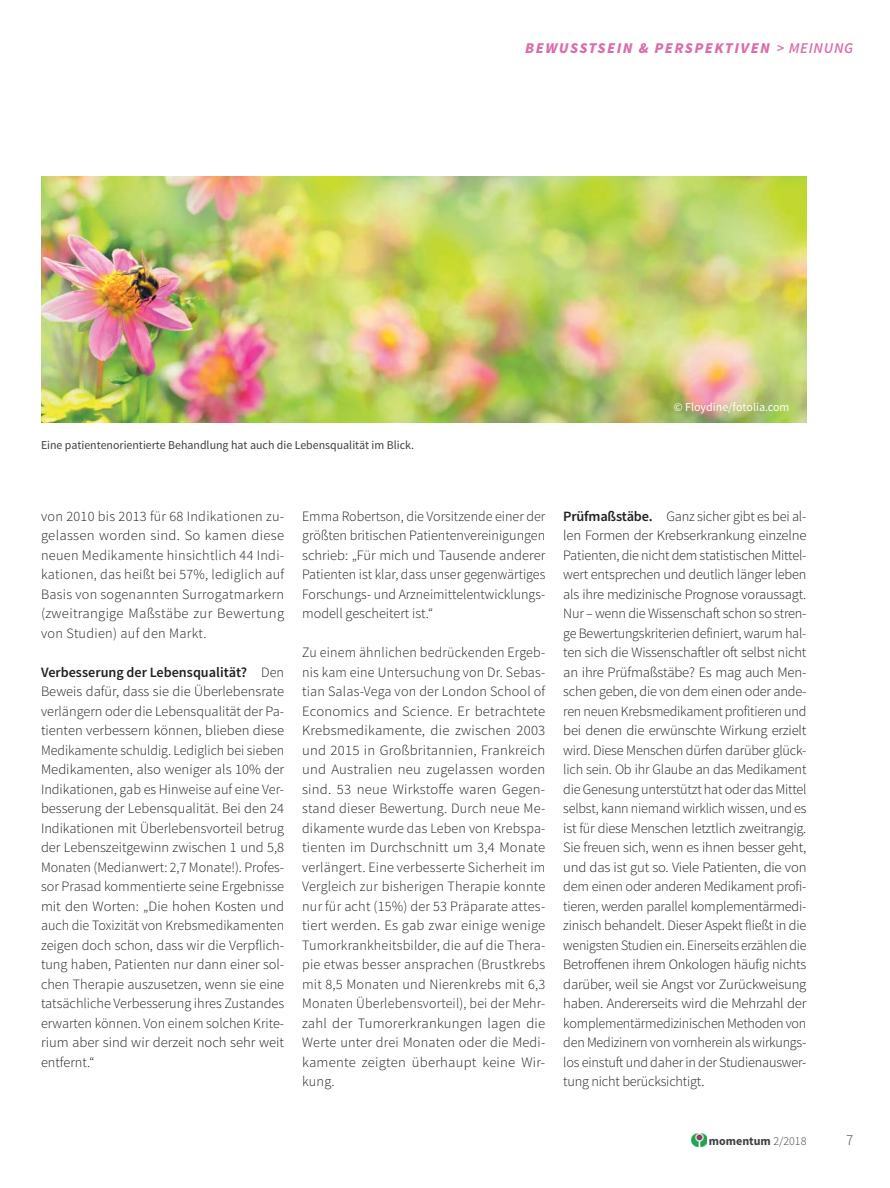
<style>
.page{position:relative;width:890px;height:1188px;background:#fff}
.page>*{position:absolute;margin:0;border:0;box-sizing:border-box;transform-origin:0 0}
.t1{font:italic 900 15px "Source Sans Pro";letter-spacing:.1em;color:#da6eab}
.t2{font:300 15px "Source Sans Pro";color:#404041}
.t3{font:300 14.25px/19.5px "Source Sans Pro";color:#231f20;text-align:justify}
.t4{font:12px "Source Sans Pro";color:#404041}
.t5{font:12px "Source Sans Pro";color:#fff}
.t6{font:700 12px "Source Sans Pro";color:#404041}
.s1{font-weight:600}
.s2{font-weight:300}
</style>
<div class="page">
<img style="left:691px;top:1133px;width:15px;height:13px">
<img style="left:41px;top:176px;width:765px;height:247px">
<p class="t1" style="left:525px;top:39px;width:330px">BEWUSSTSEIN &amp; PERSPEKTIVEN <span class="s1">&gt; MEINUNG</span></p>
<p class="t4" style="left:41px;top:440px;width:375px">Eine patientenorientierte Behandlung hat auch die Lebensqualität im Blick.</p>
<p class="t5" style="left:674px;top:402px;width:117px">© Floydine/fotolia.com</p>
<p class="t3" style="left:41px;top:507px;width:245px">von 2010 bis 2013 für 68 Indikationen zu&shy;gelassen worden sind. So kamen diese neuen Medikamente hinsichtlich 44 Indi&shy;kationen, das heißt bei 57%, lediglich auf Basis von sogenannten Surrogatmarkern (zweitrangige Maßstäbe zur Bewertung von Studien) auf den Markt.</p>
<p class="t3" style="left:41px;top:663px;width:245px"><span class="s1">Verbesserung der Lebensqualität?</span> Den Beweis dafür, dass sie die Überlebensrate verlängern oder die Lebensqualität der Pa&shy;tienten verbessern können, blieben diese Medikamente schuldig. Lediglich bei sieben Medikamenten, also weniger als 10% der Indikationen, gab es Hinweise auf eine Ver&shy;besserung der Lebensqualität. Bei den 24<br>Indikationen mit Überlebensvorteil betrug der Lebenszeitgewinn zwischen 1 und 5,8<br>Monaten (Medianwert: 2,7 Monate!). Profes&shy;sor Prasad kommentierte seine Ergebnisse mit den Worten: „Die hohen Kosten und auch die Toxizität von Krebsmedikamenten zeigen doch schon, dass wir die Verpflich&shy;tung haben, Patienten nur dann einer sol&shy;chen Therapie auszusetzen, wenn sie eine tatsächliche Verbesserung ihres Zustandes erwarten können. Von einem solchen Krite&shy;rium aber sind wir derzeit noch sehr weit entfernt.“</p>
<p class="t3" style="left:302px;top:507px;width:245px">Emma Robertson, die Vorsitzende einer der größten britischen Patientenvereinigungen schrieb: „Für mich und Tausende anderer Patienten ist klar, dass unser gegenwärtiges Forschungs- und Arzneimittelentwicklungs&shy;modell gescheitert ist.“</p>
<p class="t3" style="left:302px;top:644px;width:245px">Zu einem ähnlichen bedrückenden Ergeb&shy;nis kam eine Untersuchung von Dr. Sebas&shy;tian Salas-Vega von der London School of Economics and Science. Er betrachtete Krebsmedikamente, die zwischen 2003 und 2015 in Großbritannien, Frankreich und Australien neu zugelassen worden sind. 53 neue Wirkstoffe waren Gegen&shy;stand dieser Bewertung. Durch neue Me&shy;dikamente wurde das Leben von Krebspa&shy;tienten im Durchschnitt um 3,4 Monate verlängert. Eine verbesserte Sicherheit im Vergleich zur bisherigen Therapie konnte nur für acht (15%) der 53 Präparate attes&shy;tiert werden. Es gab zwar einige wenige Tumorkrankheitsbilder, die auf die Thera&shy;pie etwas besser ansprachen (Brustkrebs mit 8,5 Monaten und Nierenkrebs mit 6,3<br>Monaten Überlebensvorteil), bei der Mehr&shy;zahl der Tumorerkrankungen lagen die Werte unter drei Monaten oder die Medi&shy;kamente zeigten überhaupt keine Wir&shy;kung.</p>
<p class="t3" style="left:563px;top:507px;width:245px"><span class="s1">Prüfmaßstäbe.</span> Ganz sicher gibt es bei al&shy;len Formen der Krebserkrankung einzelne Patienten, die nicht dem statistischen Mittel&shy;wert entsprechen und deutlich länger leben als ihre medizinische Prognose voraussagt.<br>Nur – wenn die Wissenschaft schon so stren&shy;ge Bewertungskriterien definiert, warum hal&shy;ten sich die Wissenschaftler oft selbst nicht an ihre Prüfmaßstäbe? Es mag auch Men&shy;schen geben, die von dem einen oder ande&shy;ren neuen Krebsmedikament profitieren und bei denen die erwünschte Wirkung erzielt wird. Diese Menschen dürfen darüber glück&shy;lich sein. Ob ihr Glaube an das Medikament die Genesung unterstützt hat oder das Mittel selbst, kann niemand wirklich wissen, und es ist für diese Menschen letztlich zweitrangig.<br>Sie freuen sich, wenn es ihnen besser geht, und das ist gut so. Viele Patienten, die von dem einen oder anderen Medikament profi&shy;tieren, werden parallel komplementärmedi&shy;zinisch behandelt. Dieser Aspekt fließt in die wenigsten Studien ein. Einerseits erzählen die Betroffenen ihrem Onkologen häufig nichts darüber, weil sie Angst vor Zurückweisung haben. Andererseits wird die Mehrzahl der komplementärmedizinischen Methoden von den Medizinern von vornherein als wirkungs&shy;los einstuft und daher in der Studienauswer&shy;tung nicht berücksichtigt.</p>
<p class="t6" style="left:709px;top:1133px;width:99px">momentum <span class="s2">2/2018</span></p>
<p class="t2" style="left:846px;top:1134px;width:9px">7</p>
</div>
